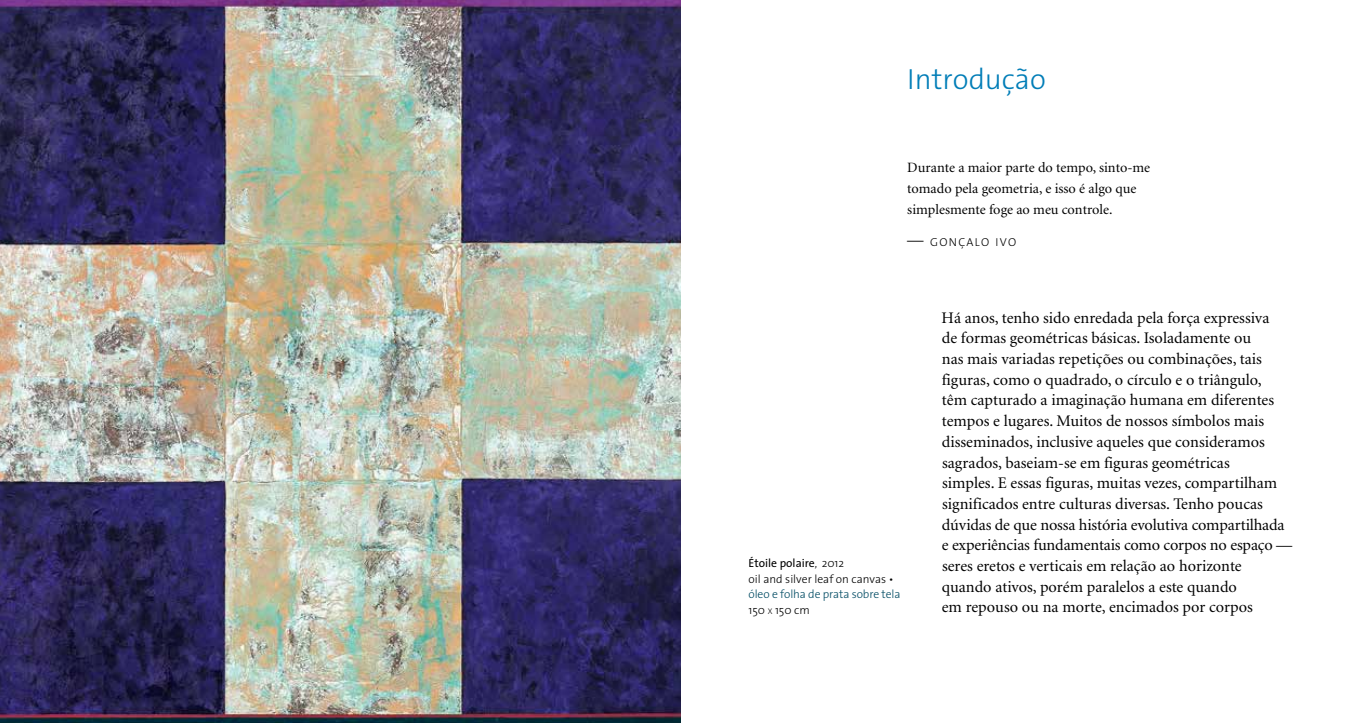
<style>
.page{position:relative;width:1361px;height:723px;background:#fff}
.page>*{position:absolute;margin:0;border:0;box-sizing:border-box;transform-origin:0 0}
.t1{font:300 29.25px "The Sans";color:#007db7}
.t2{font:16.2px/20.7px "Minion";color:#000}
.t3{font:14.25px/20.7px "Minion";color:#000}
.t4{font:300 11.7px/15.8px "The Sans";color:#000}
.t5{font:300 11.7px/15.8px "The Sans";letter-spacing:-.01em;color:#004b63}
.t6{font:300 11.55px "The Sans";letter-spacing:.115em;color:#000}
.s1{font-size:16.5px}
.s2{font-weight:400}
.s3{font-style:inherit}
.s4{color:#000}
.s5{font-size:8.25px;color:#000}
</style>
<div class="page">
<img style="left:0;top:0;width:680px;height:723px">
<h1 class="t1" style="left:907px;top:55px;width:140px">Introdução</h1>
<p class="t3" style="left:907px;top:158px;width:244px">Durante a maior parte do tempo, sinto-me tomado pela geometria, e isso é algo que simplesmente foge ao meu controle.</p>
<p class="t6" style="left:907px;top:232px;width:110px"><span class="s1">—</span> GONÇALO IVO</p>
<p class="t4" style="left:748px;top:554px;width:147px"><span class="s2">Étoile polaire</span><span class="s3">, 2012<br></span>oil and silver leaf on canvas •</p>
<p class="t5" style="left:748px;top:586px;width:153px">óleo e folha de prata sobre tela<br><span class="s4">150</span> <span class="s5">X</span> <span class="s4">150</span> <span class="s4">cm</span></p>
<p class="t2" style="left:941px;top:308px;width:352px">Há anos, tenho sido enredada pela força expressiva<br>de formas geométricas básicas. Isoladamente ou<br>nas mais variadas repetições ou combinações, tais figuras, como o quadrado, o círculo e o triângulo,<br>têm capturado a imaginação humana em diferentes tempos e lugares. Muitos de nossos símbolos mais disseminados, inclusive aqueles que consideramos sagrados, baseiam-se em figuras geométricas<br>simples. E essas figuras, muitas vezes, compartilham significados entre culturas diversas. Tenho poucas dúvidas de que nossa história evolutiva compartilhada e experiências fundamentais como corpos no espaço — seres eretos e verticais em relação ao horizonte quando ativos, porém paralelos a este quando<br>em repouso ou na morte, encimados por corpos</p>
</div>
